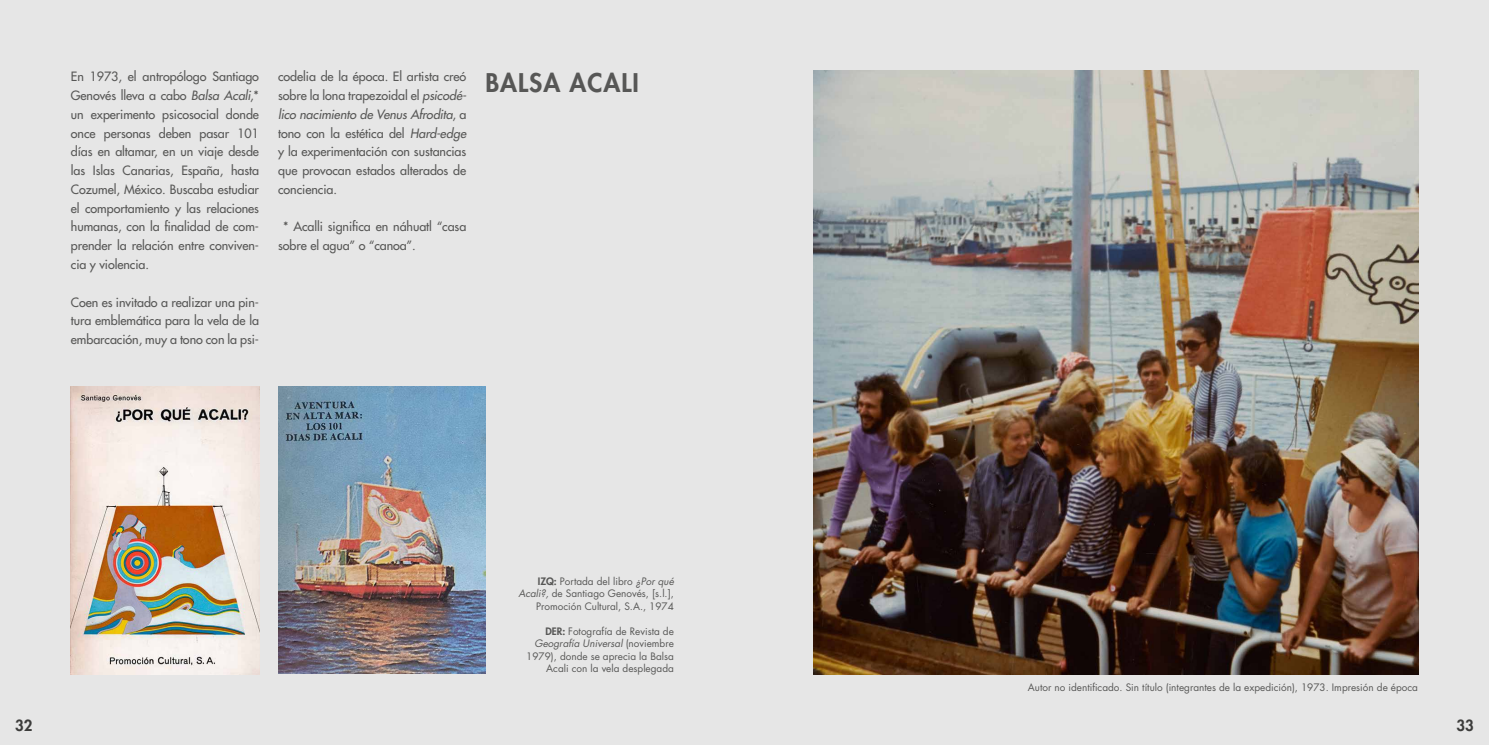
<style>
.page{position:relative;width:1489px;height:745px;background:#fff}
.page>*{position:absolute;margin:0;border:0;box-sizing:border-box;transform-origin:0 0}
.t1{font:800 25px "Futura Std";letter-spacing:.04em;color:#575756}
.t2{font:800 15px "Futura Std";color:#3c3c3b}
.t3{font:500 12.5px/18.8px "Futura Std";letter-spacing:-.005em;color:#575756;text-align:justify}
.t4{font:10px/12.5px "Futura Std";color:#575756;text-align:right}
.s1{font-style:italic}
.s2{font-weight:800}
</style>
<div class="page">
<div style="left:0;top:0;width:1488px;height:744px;background:#e6e6e6"></div>
<img style="left:71px;top:386px;width:188px;height:287px">
<img style="left:278px;top:386px;width:207px;height:287px">
<img style="left:813px;top:71px;width:604px;height:602px">
<p class="t3" style="left:71px;top:67px;width:190px">En 1973, el antropólogo Santiago Genovés lleva a cabo <span class="s1">Balsa Acali</span>,* un experimento psicosocial donde once personas deben pasar 101 días en altamar, en un viaje desde las Islas Canarias, España, hasta Cozumel, México. Buscaba estudiar el comportamiento y las relaciones humanas, con la finalidad de com&shy;prender la relación entre conviven&shy;cia y violencia.</p>
<p class="t3" style="left:71px;top:292px;width:190px">Coen es invitado a realizar una pin&shy;tura emblemática para la vela de la embarcación, muy a tono con la psi-</p>
<p class="t3" style="left:278px;top:67px;width:190px">codelia de la época. El artista creó sobre la lona trapezoidal el <span class="s1">psicodé&shy;lico nacimiento de Venus Afrodita</span>, a tono con la estética del <span class="s1">Hard-edge </span>y la experimentación con sustancias que provocan estados alterados de conciencia.</p>
<p class="t3" style="left:278px;top:217px;width:190px;text-indent:5px">* Acalli significa en náhuatl “casa sobre el agua” o “canoa”.</p>
<h1 class="t1" style="left:485px;top:66px;width:155px">BALSA ACALI</h1>
<p class="t4" style="left:518px;top:574px;width:157px"><span class="s2">IZQ:</span> Portada del libro <span class="s1">¿Por qué<br>Acali?,</span> de Santiago Genovés, [s.l.],<br>Promoción Cultural, S.A., 1974</p>
<p class="t4" style="left:526px;top:624px;width:149px"><span class="s2">DER:</span> Fotografía de Revista de<br><span class="s1">Geografía Universal</span> (noviembre<br>1979), donde se aprecia la Balsa<br>Acali con la vela desplegada</p>
<p class="t4" style="left:1027px;top:681px;width:391px">Autor no identificado. Sin título (integrantes de la expedición), 1973. Impresión de época</p>
<p class="t2" style="left:15px;top:715px;width:19px">32</p>
<p class="t2" style="left:1456px;top:715px;width:19px">33</p>
</div>
